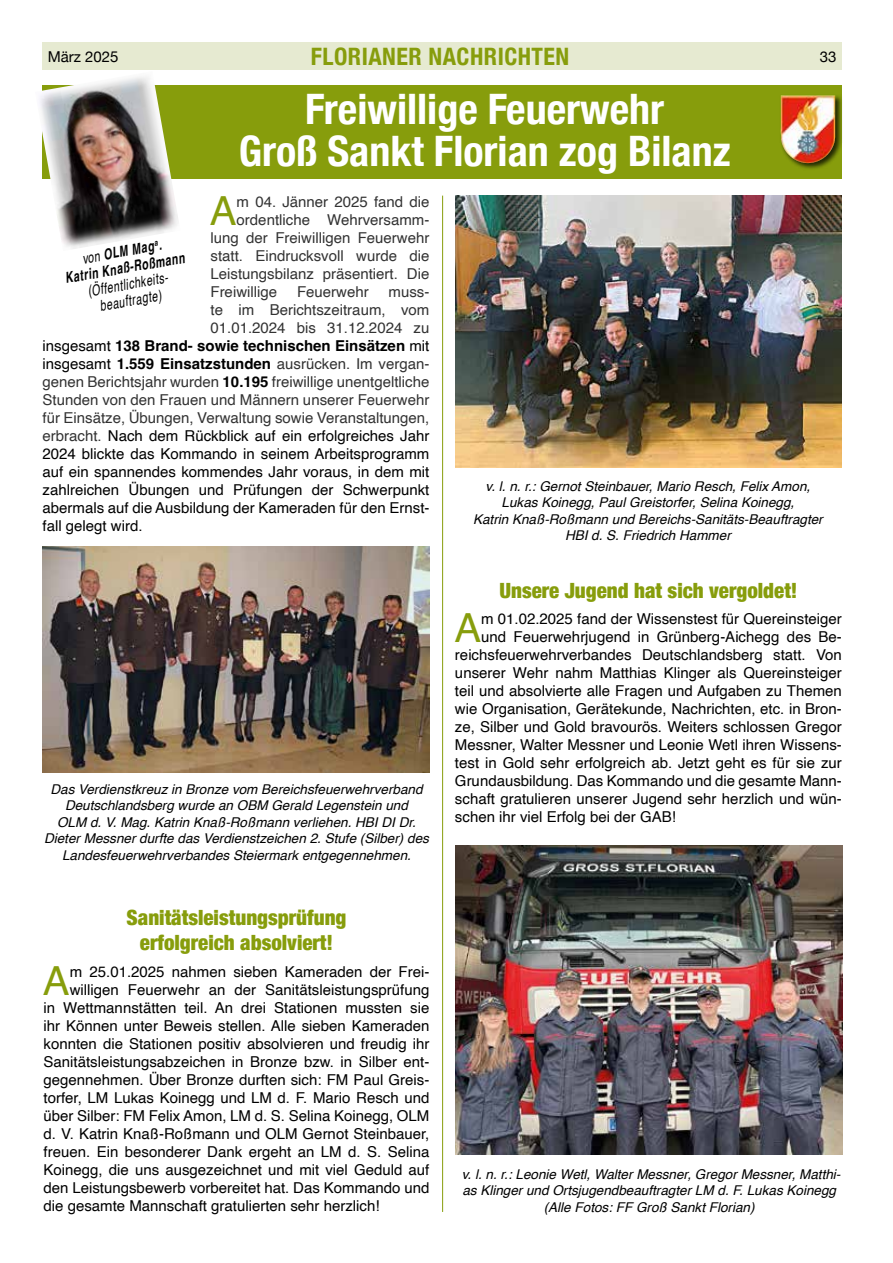
<style>
.page{position:relative;width:893px;height:1263px;background:#fff}
.page>*{position:absolute;margin:0;border:0;box-sizing:border-box;transform-origin:0 0}
.t1{font:700 condensed 42px/42px "Helvetica Neue";color:#fff;text-align:center}
.t2{font:40.05px "Helvetica";color:#879d0c}
.t3{font:700 condensed 24px "Helvetica Neue";letter-spacing:.02em;color:#879d0c}
.t4{font:900 condensed 21px/25.2px "Helvetica Neue";color:#879d0c;text-align:center}
.t5{font:15px "Helvetica";color:#000}
.t6{font:15px "Helvetica";color:#333}
.t7{font:700 15px "Helvetica";color:#000}
.t8{font:italic 700 15px/16.5px "Helvetica";color:#000;text-align:center;scale:.7 1}
.t9{font:italic 15px/16.5px "Helvetica";color:#000;text-align:center;scale:.7 1}
.t10{font:15px "Helvetica Neue";color:#000}
.t11{font:italic 13.5px/16.5px "Helvetica";color:#000;text-align:center}
.s1{font-weight:400}
.s2{font-weight:400;color:#333}
.s3{font-weight:700;color:#000}
.s4{color:#333}
</style>
<div class="page">
<div style="left:43px;top:43px;width:799px;height:27px;background:#e6ead1"></div>
<hr style="left:442px;top:196px;width:1px;height:1016px;background:#879d0c">
<div style="left:43px;top:86px;width:799px;height:93px;background:#879d0c"></div>
<img style="left:40px;top:77px;width:140px;height:172px">
<div style="left:779px;top:94px;width:64px;height:77px;background:#000;opacity:.75"></div>
<img style="left:781px;top:96px;width:54px;height:67px">
<img style="left:43px;top:546px;width:386px;height:227px">
<img style="left:455px;top:196px;width:387px;height:272px">
<img style="left:456px;top:846px;width:387px;height:308px">
<p class="t10" style="left:48px;top:45px;width:72px">März 2025</p>
<h3 class="t3" style="left:311px;top:36px;width:260px">FLORIANER NACHRICHTEN</h3>
<p class="t10" style="left:820px;top:45px;width:18px">33</p>
<h1 class="t1" style="left:239px;top:86px;width:493px">Freiwillige Feuerwehr<br>Groß Sankt Florian zog Bilanz</h1>
<h2 class="t2" style="left:210px;top:180px;width:28px">A</h2>
<p class="t6" style="left:237px;top:190px;width:194px">m 04. Jänner 2025 fand die</p>
<p class="t6" style="left:237px;top:208px;width:194px">ordentliche Wehrversamm-</p>
<p class="t6" style="left:210px;top:226px;width:220px">lung der Freiwilligen Feuerwehr</p>
<p class="t6" style="left:210px;top:244px;width:220px">statt. Eindrucksvoll wurde die</p>
<p class="t6" style="left:210px;top:262px;width:220px">Leistungsbilanz präsentiert. Die</p>
<p class="t6" style="left:210px;top:280px;width:68px">Freiwillige</p>
<p class="t6" style="left:297px;top:280px;width:73px">Feuerwehr</p>
<p class="t6" style="left:389px;top:280px;width:42px">muss-</p>
<p class="t6" style="left:210px;top:298px;width:220px">te im Berichtszeitraum, vom</p>
<p class="t6" style="left:210px;top:316px;width:220px">01.01.2024 bis 31.12.2024 zu</p>
<p class="t7" style="left:43px;top:337px;width:388px"><span class="s1">insgesamt</span> 138 Brand- sowie technischen Einsätzen <span class="s1">mit</span></p>
<p class="t7" style="left:43px;top:355px;width:388px"><span class="s1">insgesamt</span> 1.559 Einsatzstunden <span class="s2">ausrücken. Im vergan-</span></p>
<p class="t6" style="left:43px;top:371px;width:388px">genen Berichtsjahr wurden <span class="s3">10.195</span> freiwillige unentgeltliche</p>
<p class="t6" style="left:43px;top:389px;width:388px">Stunden von den Frauen und Männern unserer Feuerwehr</p>
<p class="t6" style="left:43px;top:407px;width:388px">für Einsätze, Übungen, Verwaltung sowie Veranstaltungen,</p>
<p class="t5" style="left:43px;top:425px;width:388px"><span class="s4">erbracht.</span> Nach dem Rückblick auf ein erfolgreiches Jahr</p>
<p class="t5" style="left:43px;top:443px;width:388px">2024 blickte das Kommando in seinem Arbeitsprogramm</p>
<p class="t5" style="left:43px;top:461px;width:388px">auf ein spannendes kommendes Jahr voraus, in dem mit</p>
<p class="t5" style="left:43px;top:479px;width:388px">zahlreichen Übungen und Prüfungen der Schwerpunkt</p>
<p class="t5" style="left:43px;top:497px;width:388px">abermals auf die Ausbildung der Kameraden für den Ernst-</p>
<p class="t5" style="left:43px;top:515px;width:102px">fall gelegt wird.</p>
<p class="t8" style="left:61px;top:256px;width:174px;rotate:-10deg"><span class="s1">von</span> OLM Mag<sup>a</sup>.<br>Katrin Knaß-Roßmann</p>
<p class="t9" style="left:86px;top:283px;width:123px;rotate:-10deg">(Öffentlichkeits&shy;beauftragte)</p>
<p class="t11" style="left:44px;top:781px;width:386px">Das Verdienstkreuz in Bronze vom Bereichsfeuerwehrverband Deutschlandsberg wurde an OBM Gerald Legenstein und<br>OLM d. V. Mag. Katrin Knaß-Roßmann verliehen. HBI DI Dr.<br>Dieter Messner durfte das Verdienstzeichen 2. Stufe (Silber) des Landesfeuerwehrverbandes Steiermark entgegennehmen.</p>
<h3 class="t4" style="left:127px;top:904px;width:221px">Sanitätsleistungsprüfung erfolgreich absolviert!</h3>
<h2 class="t2" style="left:43px;top:950px;width:28px">A</h2>
<p class="t5" style="left:70px;top:960px;width:361px">m 25.01.2025 nahmen sieben Kameraden der Frei-</p>
<p class="t5" style="left:70px;top:978px;width:361px">willigen Feuerwehr an der Sanitätsleistungsprüfung</p>
<p class="t5" style="left:44px;top:996px;width:387px">in Wettmannstätten teil. An drei Stationen mussten sie</p>
<p class="t5" style="left:44px;top:1014px;width:387px">ihr Können unter Beweis stellen. Alle sieben Kameraden</p>
<p class="t5" style="left:44px;top:1032px;width:387px">konnten die Stationen positiv absolvieren und freudig ihr</p>
<p class="t5" style="left:44px;top:1050px;width:387px">Sanitätsleistungsabzeichen in Bronze bzw. in Silber ent-</p>
<p class="t5" style="left:44px;top:1068px;width:387px">gegennehmen. Über Bronze durften sich: FM Paul Greis-</p>
<p class="t5" style="left:44px;top:1086px;width:387px">torfer, LM Lukas Koinegg und LM d. F. Mario Resch und</p>
<p class="t5" style="left:44px;top:1104px;width:387px">über Silber: FM Felix Amon, LM d. S. Selina Koinegg, OLM</p>
<p class="t5" style="left:44px;top:1122px;width:387px">d. V. Katrin Knaß-Roßmann und OLM Gernot Steinbauer,</p>
<p class="t5" style="left:44px;top:1140px;width:387px">freuen. Ein besonderer Dank ergeht an LM d. S. Selina</p>
<p class="t5" style="left:44px;top:1158px;width:387px">Koinegg, die uns ausgezeichnet und mit viel Geduld auf</p>
<p class="t5" style="left:44px;top:1176px;width:387px">den Leistungsbewerb vorbereitet hat. Das Kommando und</p>
<p class="t5" style="left:44px;top:1194px;width:337px">die gesamte Mannschaft gratulierten sehr herzlich!</p>
<p class="t11" style="left:473px;top:478px;width:351px">v. l. n. r.: Gernot Steinbauer, Mario Resch, Felix Amon, Lukas Koinegg, Paul Greistorfer, Selina Koinegg,<br>Katrin Knaß-Roßmann und Bereichs-Sanitäts-Beauftragter HBI d. S. Friedrich Hammer</p>
<h3 class="t4" style="left:499px;top:576px;width:300px">Unsere Jugend hat sich vergoldet!</h3>
<h2 class="t2" style="left:454px;top:597px;width:28px">A</h2>
<p class="t5" style="left:481px;top:607px;width:362px">m 01.02.2025 fand der Wissenstest für Quereinsteiger</p>
<p class="t5" style="left:481px;top:625px;width:362px">und Feuerwehrjugend in Grünberg-Aichegg des Be-</p>
<p class="t5" style="left:455px;top:643px;width:388px">reichsfeuerwehrverbandes Deutschlandsberg statt. Von</p>
<p class="t5" style="left:455px;top:661px;width:388px">unserer Wehr nahm Matthias Klinger als Quereinsteiger</p>
<p class="t5" style="left:455px;top:679px;width:388px">teil und absolvierte alle Fragen und Aufgaben zu Themen</p>
<p class="t5" style="left:455px;top:697px;width:388px">wie Organisation, Gerätekunde, Nachrichten, etc. in Bron-</p>
<p class="t5" style="left:455px;top:715px;width:388px">ze, Silber und Gold bravourös. Weiters schlossen Gregor</p>
<p class="t5" style="left:455px;top:733px;width:388px">Messner, Walter Messner und Leonie Wetl ihren Wissens-</p>
<p class="t5" style="left:455px;top:751px;width:388px">test in Gold sehr erfolgreich ab. Jetzt geht es für sie zur</p>
<p class="t5" style="left:455px;top:769px;width:388px">Grundausbildung. Das Kommando und die gesamte Mann-</p>
<p class="t5" style="left:455px;top:787px;width:388px">schaft gratulieren unserer Jugend sehr herzlich und wün-</p>
<p class="t5" style="left:455px;top:805px;width:222px">schen ihr viel Erfolg bei der GAB!</p>
<p class="t11" style="left:462px;top:1166px;width:380px">v. l. n. r.: Leonie Wetl, Walter Messner, Gregor Messner, Matthi&shy;as Klinger und Ortsjugendbeauftragter LM d. F. Lukas Koinegg (Alle Fotos: FF Groß Sankt Florian)</p>
</div>
